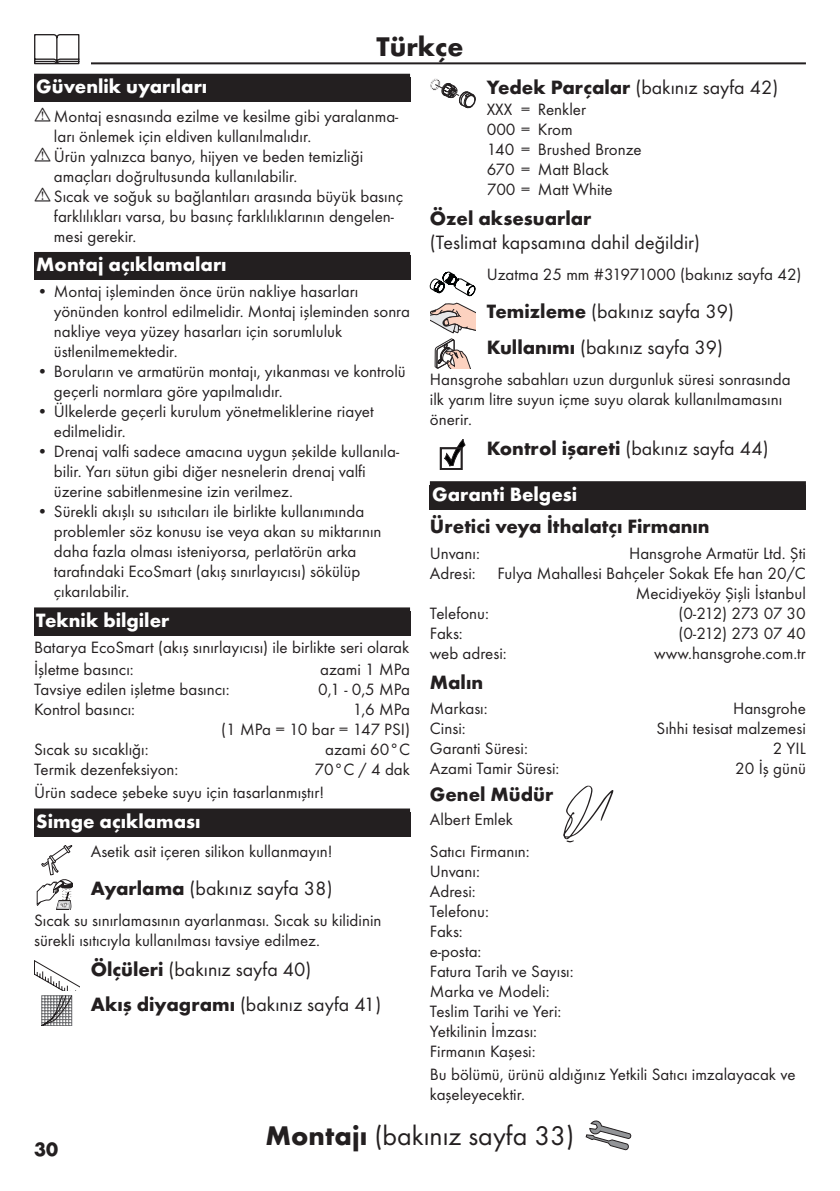
<style>
.page{position:relative;width:840px;height:1191px;background:#fff}
.page>*{position:absolute;margin:0;border:0;box-sizing:border-box;transform-origin:0 0}
.t1{font:28px "Futura TOT Boo";color:#231f20}
.t2{font:700 28px "Futura TOT";color:#231f20}
.t3{font:20px/35.4px "Futura TOT Boo";color:#231f20}
.t4{font:700 20px "Futura TOT";color:#fff}
.t5{font:700 20px "Futura TOT";color:#231f20}
.t6{font:17px/20px "Futura TOT Boo";color:#231f20}
.t7{font:17px "Futura TOT Boo";letter-spacing:-.035em;color:#231f20}
.s1{font-family:"Futura TOT";font-weight:700}
</style>
<div class="page">
<hr style="left:34px;top:62px;width:771px;height:2px;background:#231f20">
<div style="left:23px;top:34px;width:68px;height:34px;background:#fff"></div>
<svg style="left:34px;top:34px;width:45px;height:30px"></svg>
<svg style="left:585px;top:1120px;width:45px;height:30px"></svg>
<div style="left:34px;top:74px;width:376px;height:28px;background:#231f20"></div>
<div style="left:34px;top:252px;width:376px;height:28px;background:#231f20"></div>
<div style="left:34px;top:607px;width:376px;height:28px;background:#231f20"></div>
<div style="left:34px;top:808px;width:376px;height:28px;background:#231f20"></div>
<svg style="left:36px;top:845px;width:37px;height:65px"></svg>
<svg style="left:34px;top:960px;width:45px;height:65px"></svg>
<svg style="left:430px;top:78px;width:45px;height:30px"></svg>
<svg style="left:429px;top:271px;width:46px;height:25px"></svg>
<svg style="left:430px;top:303px;width:45px;height:65px"></svg>
<svg style="left:440px;top:439px;width:25px;height:30px"></svg>
<div style="left:429px;top:481px;width:376px;height:28px;background:#231f20"></div>
<svg style="left:563px;top:785px;width:50px;height:57px"></svg>
<h1 class="t2" style="left:376px;top:29px;width:88px">Türkçe</h1>
<p class="t4" style="left:36px;top:74px;width:172px">Güvenlik uyarıları</p>
<p class="t6" style="left:54px;top:106px;width:350px">Montaj esnasında ezilme ve kesilme gibi yaralanma&shy;ları önlemek için eldiven kullanılmalıdır.<br>Ürün yalnızca banyo, hijyen ve beden temizliği amaçları doğrultusunda kullanılabilir.<br>Sıcak ve soğuk su bağlantıları arasında büyük basınç farklılıkları varsa, bu basınç farklılıklarının dengelen&shy;mesi gerekir.</p>
<p class="t4" style="left:36px;top:252px;width:192px">Montaj açıklamaları</p>
<p class="t6" style="left:54px;top:281px;width:357px;text-indent:-17px">• Montaj işleminden önce ürün nakliye hasarları yönünden kontrol edilmelidir. Montaj işleminden sonra nakliye veya yüzey hasarları için sorumluluk üstlenilmemektedir.</p>
<p class="t6" style="left:54px;top:361px;width:353px;text-indent:-17px">• Boruların ve armatürün montajı, yıkanması ve kontrolü geçerli normlara göre yapılmalıdır.</p>
<p class="t6" style="left:54px;top:401px;width:321px;text-indent:-17px">• Ülkelerde geçerli kurulum yönetmeliklerine riayet edilmelidir.</p>
<p class="t6" style="left:54px;top:441px;width:346px;text-indent:-17px">• Drenaj valfi sadece amacına uygun şekilde kullanıla&shy;bilir. Yarı sütun gibi diğer nesnelerin drenaj valfi üzerine sabitlenmesine izin verilmez.</p>
<p class="t6" style="left:54px;top:501px;width:329px;text-indent:-17px">• Sürekli akışlı su ısıtıcıları ile birlikte kullanımında problemler söz konusu ise veya akan su miktarının daha fazla olması isteniyorsa, perlatörün arka tarafındaki EcoSmart (akış sınırlayıcısı) sökülüp çıkarılabilir.</p>
<p class="t4" style="left:36px;top:608px;width:134px">Teknik bilgiler</p>
<p class="t6" style="left:34px;top:635px;width:376px;line-height:22.8px">Batarya EcoSmart (akış sınırlayıcısı) ile birlikte seri olarak<br>İşletme basıncı:</p>
<p class="t6" style="left:320px;top:659px;width:91px">azami 1 MPa</p>
<p class="t6" style="left:34px;top:679px;width:197px">Tavsiye edilen işletme basıncı:</p>
<p class="t6" style="left:318px;top:679px;width:93px">0,1 - 0,5 MPa</p>
<p class="t6" style="left:34px;top:699px;width:102px">Kontrol basıncı:</p>
<p class="t6" style="left:221px;top:699px;width:190px;text-align:right">1,6 MPa<br>(1 MPa = 10 bar = 147 PSI)</p>
<p class="t6" style="left:34px;top:739px;width:116px">Sıcak su sıcaklığı:</p>
<p class="t6" style="left:325px;top:739px;width:86px">azami 60°C</p>
<p class="t6" style="left:34px;top:759px;width:146px">Termik dezenfeksiyon:</p>
<p class="t6" style="left:34px;top:758px;width:377px;line-height:22.8px;text-indent:280px">70°C / 4 dak<br>Ürün sadece şebeke suyu için tasarlanmıştır!</p>
<p class="t4" style="left:36px;top:809px;width:166px">Simge açıklaması</p>
<p class="t6" style="left:91px;top:840px;width:243px">Asetik asit içeren silikon kullanmayın!</p>
<p class="t3" style="left:91px;top:870px;width:243px"><span class="s1">Ayarlama</span> (bakınız sayfa 38)</p>
<p class="t6" style="left:34px;top:910px;width:349px">Sıcak su sınırlamasının ayarlanması. Sıcak su kilidinin sürekli ısıtıcıyla kullanılması tavsiye edilmez.</p>
<p class="t3" style="left:91px;top:951px;width:292px"><span class="s1">Ölçüleri</span> (bakınız sayfa 40)<br><span class="s1">Akış diyagramı</span> (bakınız sayfa 41)</p>
<p class="t3" style="left:486px;top:69px;width:293px"><span class="s1">Yedek Parçalar</span> (bakınız sayfa 42)</p>
<p class="t6" style="left:486px;top:99px;width:156px">XXX = Renkler<br>000 = Krom<br>140 = Brushed Bronze<br>670 = Matt Black<br>700 = Matt White</p>
<p class="t5" style="left:429px;top:206px;width:163px">Özel aksesuarlar</p>
<p class="t3" style="left:429px;top:224px;width:271px">(Teslimat kapsamına dahil değildir)</p>
<p class="t6" style="left:486px;top:264px;width:316px">Uzatma 25 mm #31971000 (bakınız sayfa 42)</p>
<p class="t3" style="left:486px;top:294px;width:249px"><span class="s1">Temizleme</span> (bakınız sayfa 39)<br><span class="s1">Kullanımı</span> (bakınız sayfa 39)</p>
<p class="t6" style="left:429px;top:369px;width:362px">Hansgrohe sabahları uzun durgunluk süresi sonrasında ilk yarım litre suyun içme suyu olarak kullanılmamasını önerir.</p>
<p class="t3" style="left:486px;top:430px;width:283px"><span class="s1">Kontrol işareti</span> (bakınız sayfa 44)</p>
<p class="t4" style="left:432px;top:481px;width:146px">Garanti Belgesi</p>
<p class="t5" style="left:429px;top:514px;width:281px">Üretici veya İthalatçı Firmanın</p>
<p class="t6" style="left:429px;top:543px;width:51px">Unvanı:</p>
<p class="t6" style="left:628px;top:543px;width:178px">Hansgrohe Armatür Ltd. Şti</p>
<p class="t6" style="left:429px;top:563px;width:47px">Adresi:</p>
<p class="t6" style="left:497px;top:563px;width:310px;text-align:right">Fulya Mahallesi Bahçeler Sokak Efe han 20/C<br>Mecidiyeköy Şişli İstanbul</p>
<p class="t6" style="left:429px;top:603px;width:61px">Telefonu:</p>
<p class="t7" style="left:678px;top:603px;width:129px">(0-212) 273 07 30</p>
<p class="t6" style="left:429px;top:623px;width:34px">Faks:</p>
<p class="t7" style="left:678px;top:623px;width:129px">(0-212) 273 07 40</p>
<p class="t6" style="left:429px;top:643px;width:78px">web adresi:</p>
<p class="t6" style="left:653px;top:643px;width:153px">www.hansgrohe.com.tr</p>
<p class="t5" style="left:429px;top:669px;width:55px">Malın</p>
<p class="t6" style="left:429px;top:698px;width:59px">Markası:</p>
<p class="t6" style="left:732px;top:698px;width:74px">Hansgrohe</p>
<p class="t6" style="left:429px;top:718px;width:37px">Cinsi:</p>
<p class="t6" style="left:656px;top:718px;width:151px">Sıhhi tesisat malzemesi</p>
<p class="t6" style="left:429px;top:738px;width:99px">Garanti Süresi:</p>
<p class="t6" style="left:772px;top:738px;width:35px">2 YIL</p>
<p class="t6" style="left:429px;top:758px;width:131px">Azami Tamir Süresi:</p>
<p class="t6" style="left:734px;top:758px;width:72px">20 İş günü</p>
<p class="t5" style="left:429px;top:782px;width:125px">Genel Müdür</p>
<p class="t6" style="left:429px;top:803px;width:101px;line-height:31.4px">Albert Emlek<br>Satıcı Firmanın:</p>
<p class="t6" style="left:429px;top:860px;width:145px">Unvanı:<br>Adresi:<br>Telefonu:<br>Faks:<br>e-posta:<br>Fatura Tarih ve Sayısı:<br>Marka ve Modeli:<br>Teslim Tarihi ve Yeri:<br>Yetkilinin İmzası:<br>Firmanın Kaşesi:</p>
<p class="t6" style="left:429px;top:1063px;width:367px">Bu bölümü, ürünü aldığınız Yetkili Satıcı imzalayacak ve kaşeleyecektir.</p>
<p class="t5" style="left:34px;top:1136px;width:25px">30</p>
<h1 class="t1" style="left:265px;top:1119px;width:310px"><span class="s1">Montajı</span> (bakınız sayfa 33)</h1>
</div>
